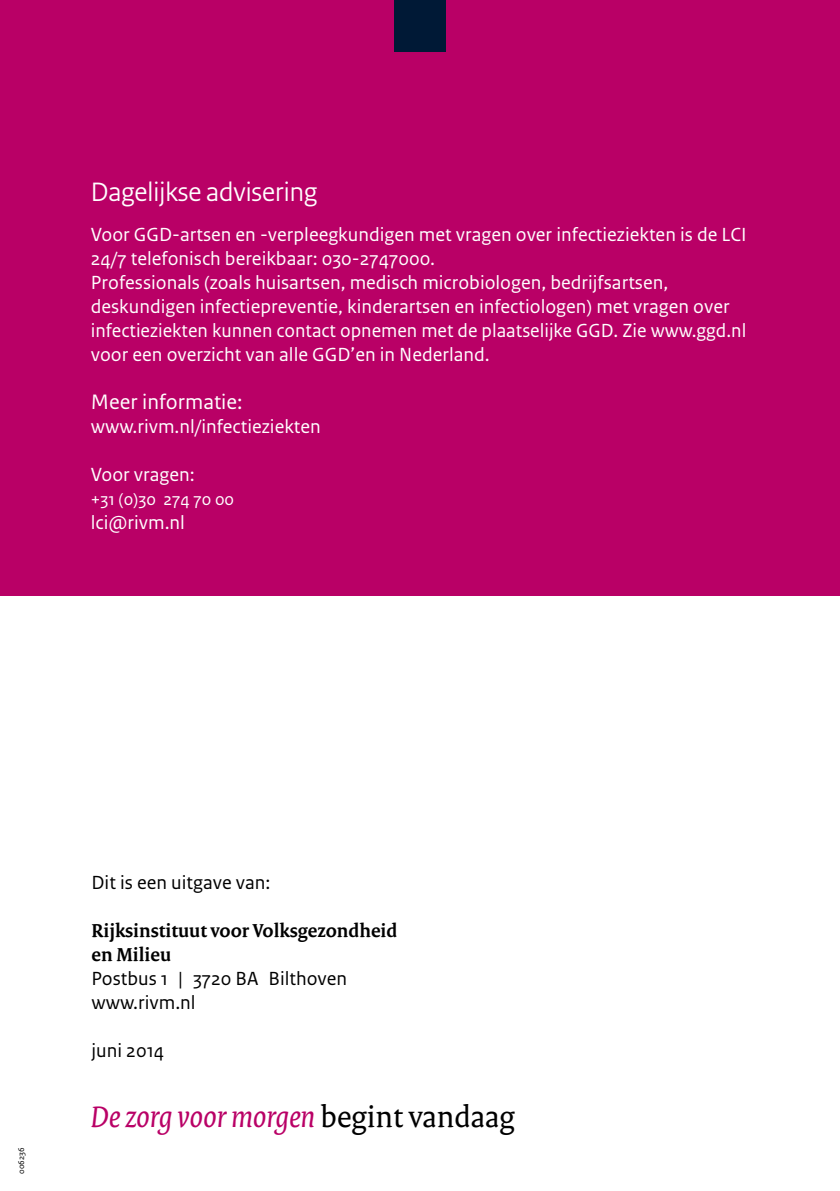
<style>
.page{position:relative;width:840px;height:1191px;background:#fff}
.page>*{position:absolute;margin:0;border:0;box-sizing:border-box;transform-origin:0 0}
._03_RIVM_Hoofdstukko{font:italic 32px "Rijksoverheid Serif";color:#b90066}
._05_RIVM_Paragraafko{font:28px "Rijksoverheid Sans Heading";color:#fff}
._06_RIVM_Alineakop{font:22px "Rijksoverheid Sans Text";color:#fff}
._10_RIVM_Broodtekst{font:20px/24px "Rijksoverheid Sans Text";color:#fff}
._10_RIVM_Broodtekst-2{font:20px "Rijksoverheid Sans Text";color:#000}
._10_RIVM_Broodtekst-3{font:700 20px/24px "Rijksoverheid Serif";color:#000}
._06_RIVM_Alineakop-2{font:18px "Rijksoverheid Sans Text";color:#fff}
.t1{font:8.6px "Rijksoverheid Sans Text";color:#000}
.s1{font-style:normal;color:#000}
</style>
<div class="page">
<div style="left:0;top:0;width:839px;height:595px;background:#b90066"></div>
<div style="left:394px;top:0;width:51px;height:52px;background:#001936"></div>
<p class="_05_RIVM_Paragraafko" style="left:91px;top:176px;width:228px">Dagelijkse advisering</p>
<p class="_10_RIVM_Broodtekst" style="left:91px;top:223px;width:657px">Voor GGD-artsen en -verpleegkundigen met vragen over infectieziekten is de LCI<br>24/7 telefonisch bereikbaar: 030-2747000.</p>
<p class="_10_RIVM_Broodtekst" style="left:91px;top:271px;width:656px">Professionals (zoals huisartsen, medisch microbiologen, bedrijfsartsen, deskundigen infectiepreventie, kinderartsen en infectiologen) met vragen over infectieziekten kunnen contact opnemen met de plaatselijke GGD. Zie www.ggd.nl voor een overzicht van alle GGD’en in Nederland.</p>
<p class="_06_RIVM_Alineakop" style="left:91px;top:389px;width:153px">Meer informatie:</p>
<p class="_10_RIVM_Broodtekst" style="left:91px;top:415px;width:231px">www.rivm.nl/infectieziekten</p>
<p class="_10_RIVM_Broodtekst" style="left:91px;top:463px;width:105px">Voor vragen:</p>
<p class="_06_RIVM_Alineakop-2" style="left:91px;top:489px;width:145px">+31 (0)30 274 70 00</p>
<p class="_10_RIVM_Broodtekst" style="left:91px;top:511px;width:96px">lci@rivm.nl</p>
<p class="t1" style="left:16px;top:1174px;width:28px;rotate:-90deg">006236</p>
<p class="_10_RIVM_Broodtekst-2" style="left:91px;top:871px;width:180px">Dit is een uitgave van:</p>
<p class="_10_RIVM_Broodtekst-3" style="left:91px;top:918px;width:307px">Rijksinstituut voor Volksgezondheid en Milieu</p>
<p class="_10_RIVM_Broodtekst-2" style="left:91px;top:967px;width:257px">Postbus 1 | 3720 BA Bilthoven</p>
<p class="_10_RIVM_Broodtekst-2" style="left:91px;top:991px;width:106px">www.rivm.nl</p>
<p class="_10_RIVM_Broodtekst-2" style="left:91px;top:1039px;width:74px">juni 2014</p>
<p class="_03_RIVM_Hoofdstukko" style="left:91px;top:1097px;width:425px">De zorg voor morgen <span class="s1">begint vandaag</span></p>
</div>
